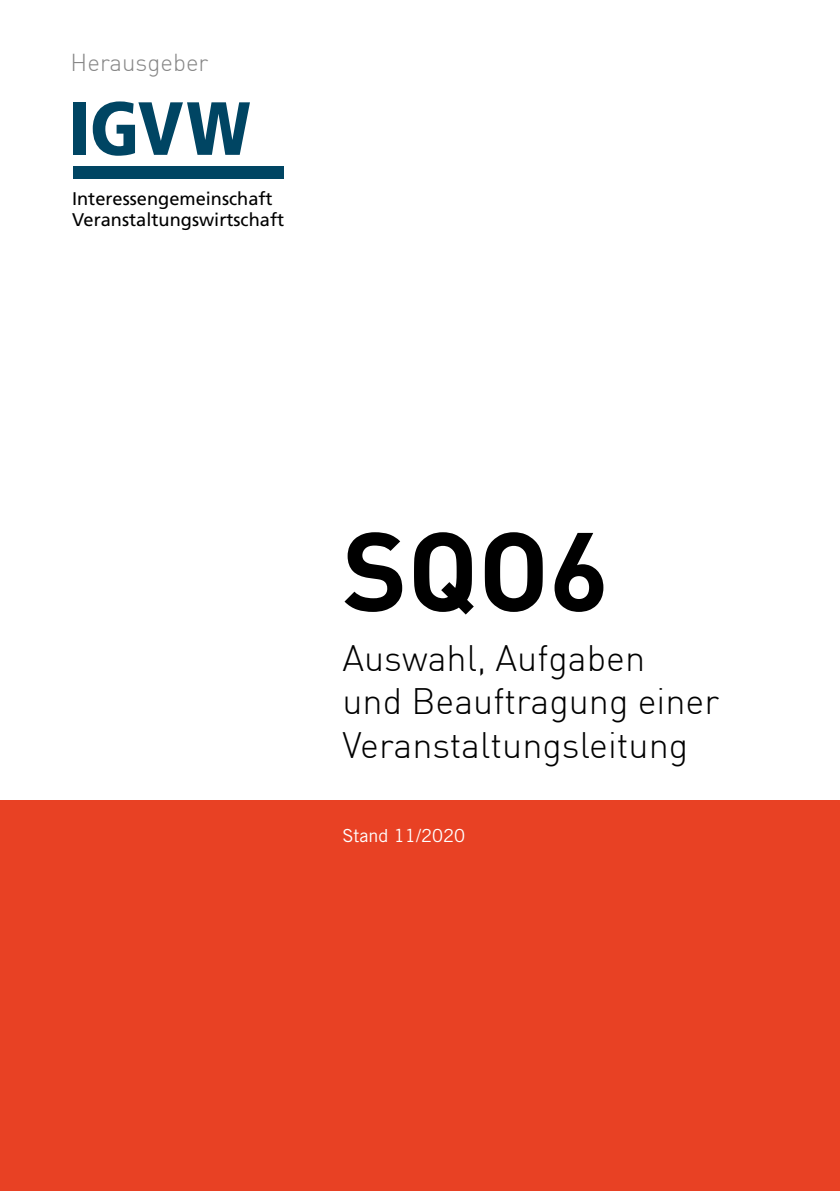
<style>
.page{position:relative;width:840px;height:1191px;background:#fff}
.page>*{position:absolute;margin:0;border:0;box-sizing:border-box;transform-origin:0 0}
.t1{font:700 110px "DIN";color:#000}
.t2{font:900 condensed 75.2px "Frutiger";color:#004563}
.t3{font:300 36px/43.2px "DIN";color:#000}
.t4{font:300 24px "DIN";color:#878787}
.t5{font:18.2px/22px "Frutiger";color:#000}
.t6{font:18px "Trade Gothic LT Std";color:#fff}
</style>
<div class="page">
<div style="left:0;top:800px;width:839px;height:391px;background:#e84124"></div>
<div style="left:73px;top:167px;width:211px;height:12px;background:#004563"></div>
<p class="t4" style="left:71px;top:47px;width:139px">Herausgeber</p>
<h2 class="t2" style="left:69px;top:83px;width:183px">IGVW</h2>
<p class="t5" style="left:72px;top:187px;width:213px">Interessengemeinschaft<br>Veranstaltungswirtschaft</p>
<h1 class="t1" style="left:342px;top:499px;width:268px">SQO6</h1>
<p class="t3" style="left:342px;top:636px;width:378px">Auswahl, Aufgaben<br>und Beauftragung einer<br>Veranstaltungsleitung</p>
<p class="t6" style="left:342px;top:825px;width:124px">Stand 11/2020</p>
</div>
